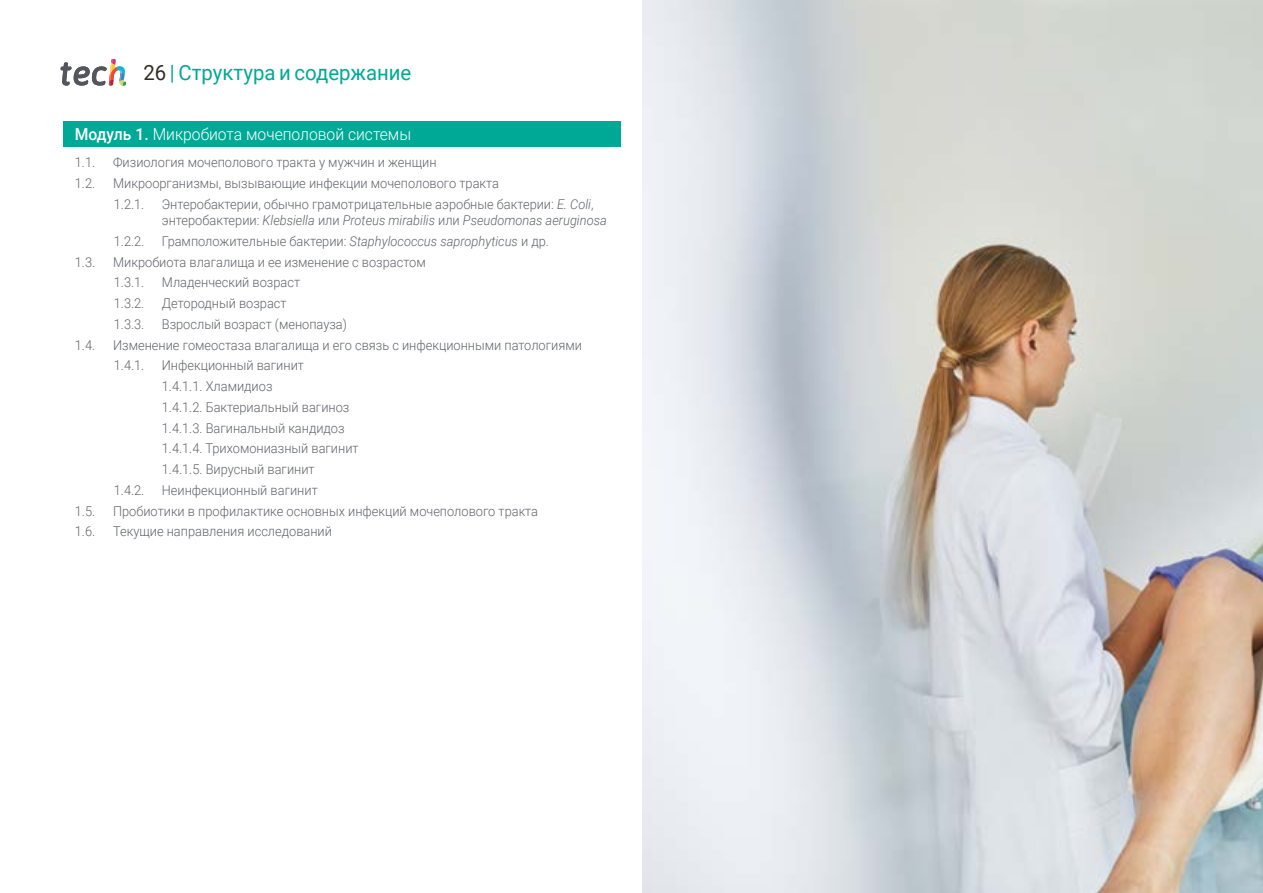
<style>
.page{position:relative;width:1263px;height:893px;background:#fff}
.page>*{position:absolute;margin:0;border:0;box-sizing:border-box;transform-origin:0 0}
.t1{font:21px "Roboto";color:#00a996}
.t2{font:300 16.5px "Roboto";color:#fff;scale:.95 1}
.t3{font:300 13.5px/20.7px "Roboto";color:#61646a;scale:.95 1}
.s1{color:#312e20}
.s2{font-weight:500}
.s3{font-style:italic}
</style>
<div class="page">
<img style="left:642px;top:0;width:621px;height:893px">
<div style="left:64px;top:121px;width:557px;height:25px;background:#00a996"></div>
<svg style="left:61px;top:59px;width:65px;height:27px"></svg>
<h1 class="t1" style="left:144px;top:57px;width:269px"><span class="s1">26</span> | Структура и содержание</h1>
<p class="t2" style="left:75px;top:123px;width:355px"><span class="s2">Модуль 1.</span> Микробиота мочеполовой системы</p>
<p class="t3" style="left:75px;top:151px;width:23px">1.1.</p>
<p class="t3" style="left:113px;top:151px;width:342px">Физиология мочеполового тракта у мужчин и женщин</p>
<p class="t3" style="left:75px;top:172px;width:23px">1.2.</p>
<p class="t3" style="left:113px;top:172px;width:408px">Микроорганизмы, вызывающие инфекции мочеполового тракта<br>1.2.1.</p>
<p class="t3" style="left:162px;top:195px;width:470px;line-height:16.5px">Энтеробактерии, обычно грамотрицательные аэробные бактерии: <span class="s3">E. Coli</span>, энтеробактерии: <span class="s3">Klebsiella</span> или <span class="s3">Proteus mirabilis</span> или <span class="s3">Pseudomonas aeruginosa</span></p>
<p class="t3" style="left:114px;top:230px;width:34px">1.2.2.</p>
<p class="t3" style="left:162px;top:230px;width:409px">Грамположительные бактерии: <span class="s3">Staphylococcus saprophyticus</span> и др.</p>
<p class="t3" style="left:75px;top:251px;width:23px">1.3.</p>
<p class="t3" style="left:113px;top:251px;width:331px">Микробиота влагалища и ее изменение с возрастом<br>1.3.1.</p>
<p class="t3" style="left:162px;top:272px;width:147px">Младенческий возраст</p>
<p class="t3" style="left:114px;top:292px;width:34px">1.3.2.</p>
<p class="t3" style="left:162px;top:292px;width:133px">Детородный возраст</p>
<p class="t3" style="left:114px;top:313px;width:34px">1.3.3.</p>
<p class="t3" style="left:162px;top:313px;width:196px">Взрослый возраст (менопауза)</p>
<p class="t3" style="left:75px;top:334px;width:23px">1.4.</p>
<p class="t3" style="left:113px;top:334px;width:495px">Изменение гомеостаза влагалища и его связь с инфекционными патологиями<br>1.4.1.</p>
<p class="t3" style="left:162px;top:355px;width:209px">Инфекционный вагинит<br>1.4.1.1. Хламидиоз<br>1.4.1.2. Бактериальный вагиноз<br>1.4.1.3. Вагинальный кандидоз<br>1.4.1.4. Трихомониазный вагинит<br>1.4.1.5. Вирусный вагинит</p>
<p class="t3" style="left:114px;top:479px;width:34px">1.4.2.</p>
<p class="t3" style="left:162px;top:479px;width:166px">Неинфекционный вагинит</p>
<p class="t3" style="left:75px;top:500px;width:23px">1.5.</p>
<p class="t3" style="left:113px;top:500px;width:449px">Пробиотики в профилактике основных инфекций мочеполового тракта</p>
<p class="t3" style="left:75px;top:521px;width:23px">1.6.</p>
<p class="t3" style="left:113px;top:521px;width:232px">Текущие направления исследований</p>
</div>
